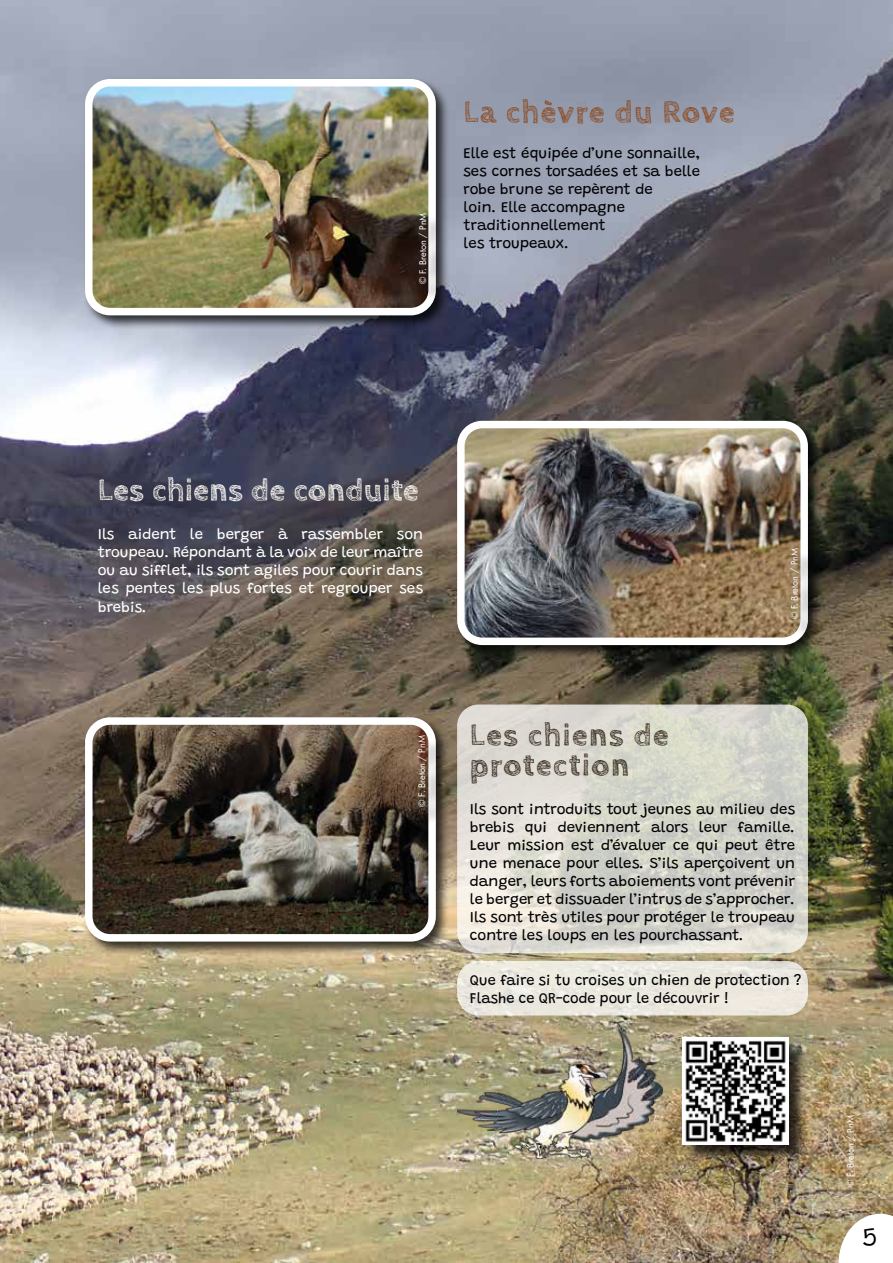
<style>
.page{position:relative;width:893px;height:1263px;background:#fff}
.page>*{position:absolute;margin:0;border:0;box-sizing:border-box;transform-origin:0 0}
.t1{font:700 31.5px/30px "Cabin Sketch";letter-spacing:.05em;color:#3f3227}
.t2{font:700 31.5px "Cabin Sketch";letter-spacing:.02em;color:#fefaf3}
.t3{font:700 31.5px "Cabin Sketch";letter-spacing:.045em;color:#8d4f28}
.t4{font:300 27px "Grandstander";color:#000}
.t5{font:15px/18px "Grandstander";color:#020203}
.t6{font:15px/18px "Grandstander";color:#fff;text-align:justify}
.t7{font:9px "Futura";letter-spacing:-.005em;color:#fff}
</style>
<div class="page">
<img style="left:0;top:0;width:893px;height:1263px">
<svg style="left:839px;top:1214px;width:54px;height:49px"></svg>
<div style="left:83px;top:77px;width:367px;height:252px;background:#000;opacity:.75"></div>
<img style="left:89px;top:83px;width:343px;height:229px">
<div style="left:85px;top:79px;width:351px;height:236px;border:8px solid #fff;border-radius:21px"></div>
<div style="left:422px;top:216px;width:23px;height:86px;background:#000;opacity:.75"></div>
<div style="left:455px;top:419px;width:367px;height:240px;background:#000;opacity:.75"></div>
<img style="left:461px;top:424px;width:343px;height:217px">
<div style="left:457px;top:421px;width:351px;height:224px;border:8px solid #fff;border-radius:21px"></div>
<div style="left:794px;top:552px;width:22px;height:85px;background:#000;opacity:.75"></div>
<div style="left:83px;top:715px;width:367px;height:241px;background:#000;opacity:.75"></div>
<img style="left:89px;top:721px;width:343px;height:217px">
<div style="left:85px;top:717px;width:351px;height:224px;border:8px solid #fff;border-radius:21px"></div>
<div style="left:421px;top:739px;width:23px;height:86px;background:#000;opacity:.75"></div>
<div style="left:684px;top:1040px;width:123px;height:122px;background:#000;opacity:.75"></div>
<img style="left:682px;top:1038px;width:106px;height:106px">
<svg style="left:457px;top:704px;width:351px;height:249px;background:#d8d7ce"></svg>
<img style="left:457px;top:1023px;width:206px;height:135px">
<svg style="left:457px;top:961px;width:351px;height:54px;background:#ebe8df"></svg>
<p class="t7" style="left:417px;top:284px;width:73px;rotate:-90deg">© F. Breton / PnM</p>
<h1 class="t3" style="left:463px;top:95px;width:273px">La chèvre du Rove</h1>
<p class="t5" style="left:463px;top:143px;width:238px">Elle est équipée d’une sonnaille, ses cornes torsadées et sa belle robe brune se repèrent de<br>loin. Elle accompagne traditionnellement<br>les troupeaux.</p>
<h1 class="t2" style="left:98px;top:472px;width:323px">Les chiens de conduite</h1>
<p class="t6" style="left:98px;top:524px;width:327px">Ils aident le berger à rassembler son troupeau. Répondant à la voix de leur maître ou au sifflet, ils sont agiles pour courir dans les pentes les plus fortes et regrouper ses brebis.</p>
<p class="t7" style="left:416px;top:806px;width:73px;rotate:-90deg">© F. Breton / PnM</p>
<p class="t7" style="left:788px;top:619px;width:73px;rotate:-90deg">© F. Breton / PnM</p>
<h1 class="t1" style="left:470px;top:721px;width:200px">Les chiens de protection</h1>
<p class="t5" style="left:470px;top:799px;width:327px;text-align:justify">Ils sont introduits tout jeunes au milieu des brebis qui deviennent alors leur famille.<br>Leur mission est d’évaluer ce qui peut être une menace pour elles. S’ils aperçoivent un danger, leurs forts aboiements vont prévenir le berger et dissuader l’intrus de s’approcher.<br>Ils sont très utiles pour protéger le troupeau contre les loups en les pourchassant.</p>
<p class="t5" style="left:470px;top:970px;width:333px">Que faire si tu croises un chien de protection ?<br>Flashe ce QR-code pour le découvrir !</p>
<p class="t7" style="left:844px;top:1187px;width:73px;rotate:-90deg">© F. Breton / PnM</p>
<h2 class="t4" style="left:862px;top:1216px;width:17px">5</h2>
</div>
